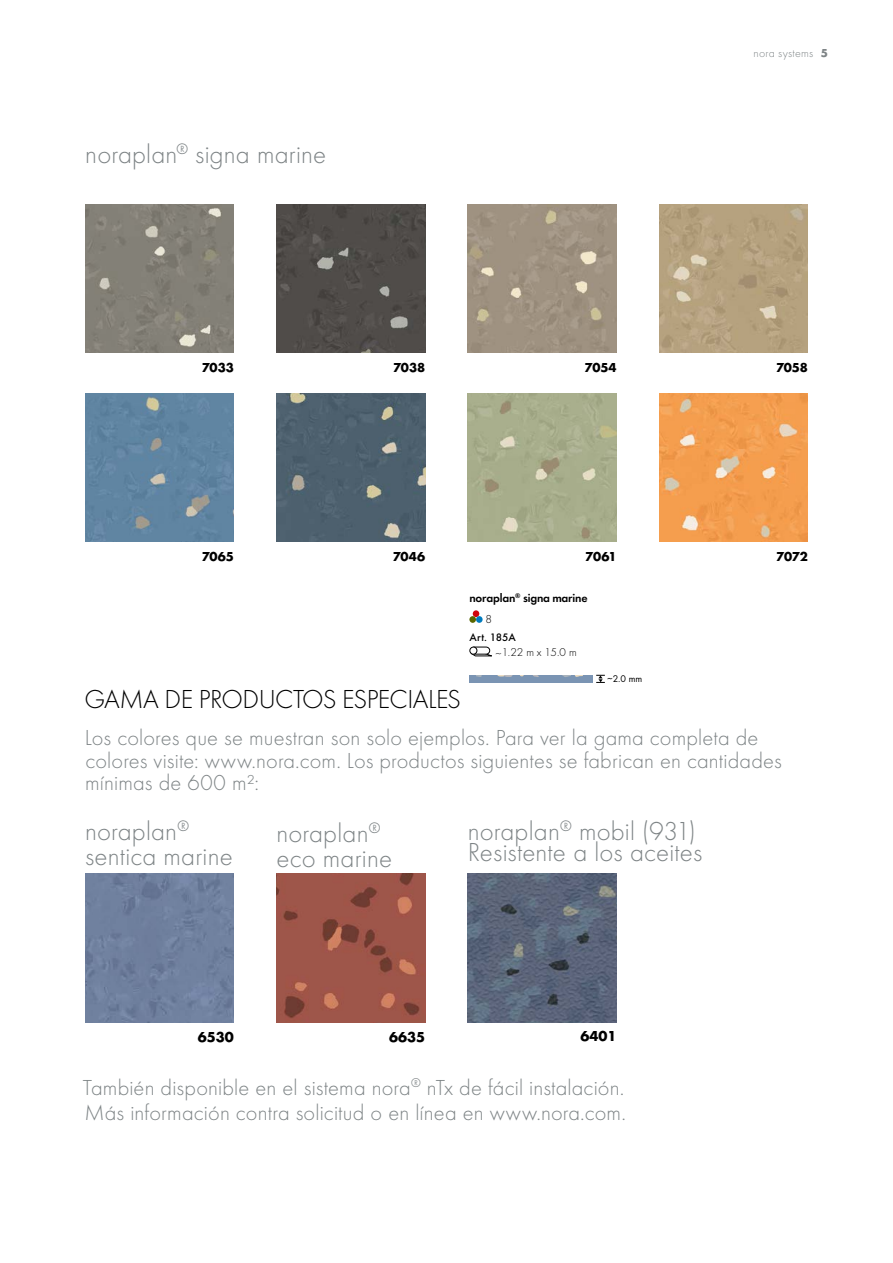
<style>
.page{position:relative;width:893px;height:1263px;background:#fff}
.page>*{position:absolute;margin:0;border:0;box-sizing:border-box;transform-origin:0 0}
.t1{font:300 27px/25.5px "Futura";letter-spacing:.005em;color:#7e8486}
.t2{font:300 27px "Futura";letter-spacing:-.025em;color:#000}
.t3{font:300 22.5px/22.5px "Futura";letter-spacing:.005em;color:#7e8486}
.t4{font:700 15px "Futura";color:#000}
.t5{font:700 13.5px "Futura";letter-spacing:-.015em;color:#000}
.t6{font:12px "Futura Dem";letter-spacing:-.015em;color:#000}
.t7{font:300 12px "Futura";letter-spacing:.025em;color:#7e8486}
.t8{font:300 12px "Futura";color:#000}
.t9{font:300 11.85px "Futura";color:#000}
.t10{font:500 11.25px "Futura";letter-spacing:.01em;color:#000}
.t11{font:10.05px "Futura Boo";color:#000}
.s1{font-weight:700}
</style>
<div class="page">
<img style="left:276px;top:204px;width:149px;height:149px">
<img style="left:468px;top:204px;width:149px;height:149px">
<img style="left:659px;top:204px;width:149px;height:149px">
<img style="left:85px;top:204px;width:149px;height:149px">
<img style="left:85px;top:393px;width:149px;height:149px">
<img style="left:468px;top:393px;width:149px;height:149px">
<img style="left:659px;top:393px;width:149px;height:149px">
<img style="left:276px;top:393px;width:149px;height:149px">
<div style="left:469px;top:675px;width:124px;height:7px;background:#7a94b3"></div>
<svg style="left:476px;top:675px;width:6px;height:2px"></svg>
<svg style="left:497px;top:675px;width:15px;height:2px"></svg>
<svg style="left:562px;top:675px;width:21px;height:2px"></svg>
<svg style="left:596px;top:675px;width:9px;height:8px"></svg>
<div style="left:473px;top:610px;width:6px;height:7px;background:#d1050c;border-radius:50%"></div>
<div style="left:469px;top:616px;width:7px;height:7px;background:#5a6700;border-radius:50%"></div>
<div style="left:476px;top:616px;width:7px;height:7px;background:#007bbe;border-radius:50%"></div>
<svg style="left:469px;top:646px;width:23px;height:10px"></svg>
<img style="left:276px;top:873px;width:149px;height:149px">
<img style="left:85px;top:873px;width:149px;height:149px">
<img style="left:468px;top:873px;width:149px;height:149px">
<p class="t1" style="left:85px;top:141px;width:243px">noraplan<sup>®</sup> signa marine</p>
<p class="t7" style="left:753px;top:47px;width:76px">nora systems <span class="s1">5</span></p>
<p class="t5" style="left:202px;top:359px;width:34px">7033</p>
<p class="t5" style="left:393px;top:359px;width:34px">7038</p>
<p class="t5" style="left:584px;top:359px;width:34px">7054</p>
<p class="t5" style="left:776px;top:359px;width:33px">7058</p>
<p class="t5" style="left:202px;top:548px;width:34px">7065</p>
<p class="t5" style="left:393px;top:548px;width:34px">7046</p>
<p class="t5" style="left:585px;top:548px;width:33px">7061</p>
<p class="t5" style="left:776px;top:548px;width:33px">7072</p>
<p class="t6" style="left:469px;top:589px;width:120px">noraplan<sup>®</sup> signa marine</p>
<p class="t8" style="left:486px;top:612px;width:8px">8</p>
<p class="t10" style="left:469px;top:631px;width:48px">Art. 185A</p>
<p class="t9" style="left:495px;top:646px;width:83px"><sub>~</sub>1.22 m x 15.0 m</p>
<p class="t11" style="left:607px;top:673px;width:37px">∼2.0 mm</p>
<p class="t2" style="left:84px;top:684px;width:378px">GAMA DE PRODUCTOS ESPECIALES</p>
<p class="t3" style="left:85px;top:727px;width:699px">Los colores que se muestran son solo ejemplos. Para ver la gama completa de colores visite: www.nora.com. Los productos siguientes se fabrican en cantidades mínimas de 600 m²:</p>
<p class="t1" style="left:85px;top:818px;width:149px">noraplan<sup>® </sup>sentica marine</p>
<p class="t1" style="left:276px;top:820px;width:117px">noraplan<sup>® </sup>eco marine</p>
<p class="t1" style="left:468px;top:821px;width:236px;line-height:21px">noraplan<sup>®</sup> mobil (931)<br>Resistente a los aceites</p>
<p class="t4" style="left:198px;top:1027px;width:37px">6530</p>
<p class="t4" style="left:389px;top:1027px;width:37px">6635</p>
<p class="t4" style="left:581px;top:1027px;width:37px">6401</p>
<p class="t3" style="left:83px;top:1075px;width:545px;line-height:25.5px">También disponible en el sistema nora<sup>®</sup> nTx de fácil instalación.<br>Más información contra solicitud o en línea en www.nora.com.</p>
</div>
